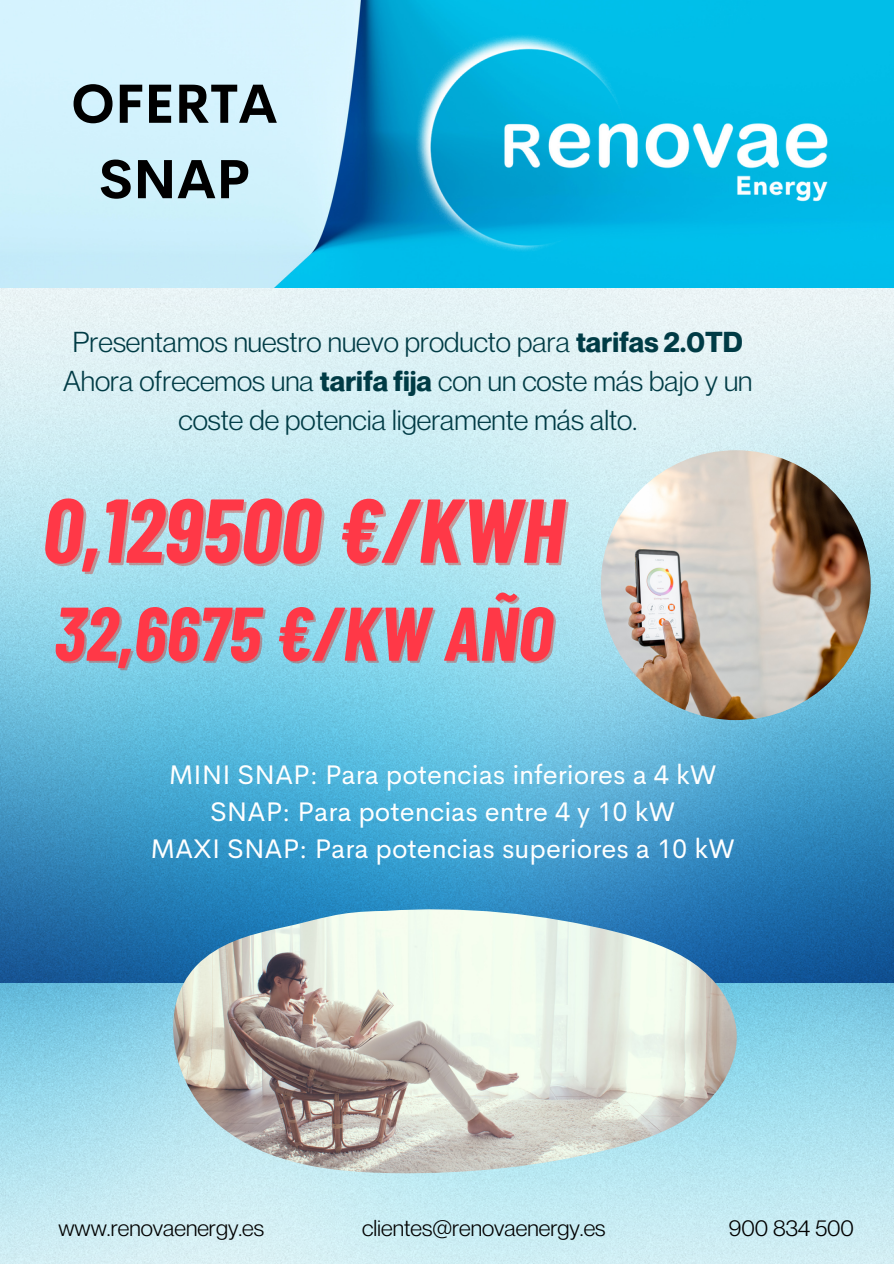
<style>
.page{position:relative;width:894px;height:1264px;background:#fff}
.page>*{position:absolute;margin:0;border:0;box-sizing:border-box;transform-origin:0 0}
.t1{font:italic 700 90.45px "Barlow Condensed";color:#ff3847}
.t2{font:italic 700 75.9px "Barlow Condensed";color:#ff3847}
.t3{font:700 54px/75.3px "Cerebri Sans";color:#000;text-align:center}
.t4{font:28.2px/38.8px "Neue Montreal";color:#003b45;text-align:center}
.t5{font:27px/37.2px "Cerebri Sans";color:#fff;text-align:center}
.t6{font:22.5px "Neue Montreal";color:#000}
.s1{font-weight:700}
</style>
<div class="page">
<img style="left:0;top:0;width:893px;height:1263px">
<img style="left:404px;top:23px;width:430px;height:240px">
<img style="left:600px;top:450px;width:270px;height:270px;border-radius:50%">
<img style="left:173px;top:905px;width:563px;height:268px">
<h4 class="t3" style="left:71px;top:66px;width:208px">OFERTA<br>SNAP</h4>
<p class="t4" style="left:63px;top:322px;width:690px">Presentamos nuestro nuevo producto para <span class="s1">tarifas 2.0TD<br></span>Ahora ofrecemos una <span class="s1">tarifa fija</span> con un coste más bajo y un coste de potencia ligeramente más alto.</p>
<h2 class="t1" style="left:42px;top:472px;width:523px">0,129500 €/KWH</h2>
<p class="t2" style="left:54px;top:585px;width:500px">32,6675 €/KW AÑO</p>
<p class="t5" style="left:150px;top:755px;width:586px">MINI SNAP: Para potencias inferiores a 4 kW<br>SNAP: Para potencias entre 4 y 10 kW<br>MAXI SNAP: Para potencias superiores a 10 kW</p>
<p class="t6" style="left:58px;top:1214px;width:207px">www.renovaenergy.es</p>
<h4 class="t6" style="left:362px;top:1214px;width:245px">clientes@renovaenergy.es</h4>
<h1 class="t6" style="left:728px;top:1214px;width:127px">900 834 500</h1>
</div>
